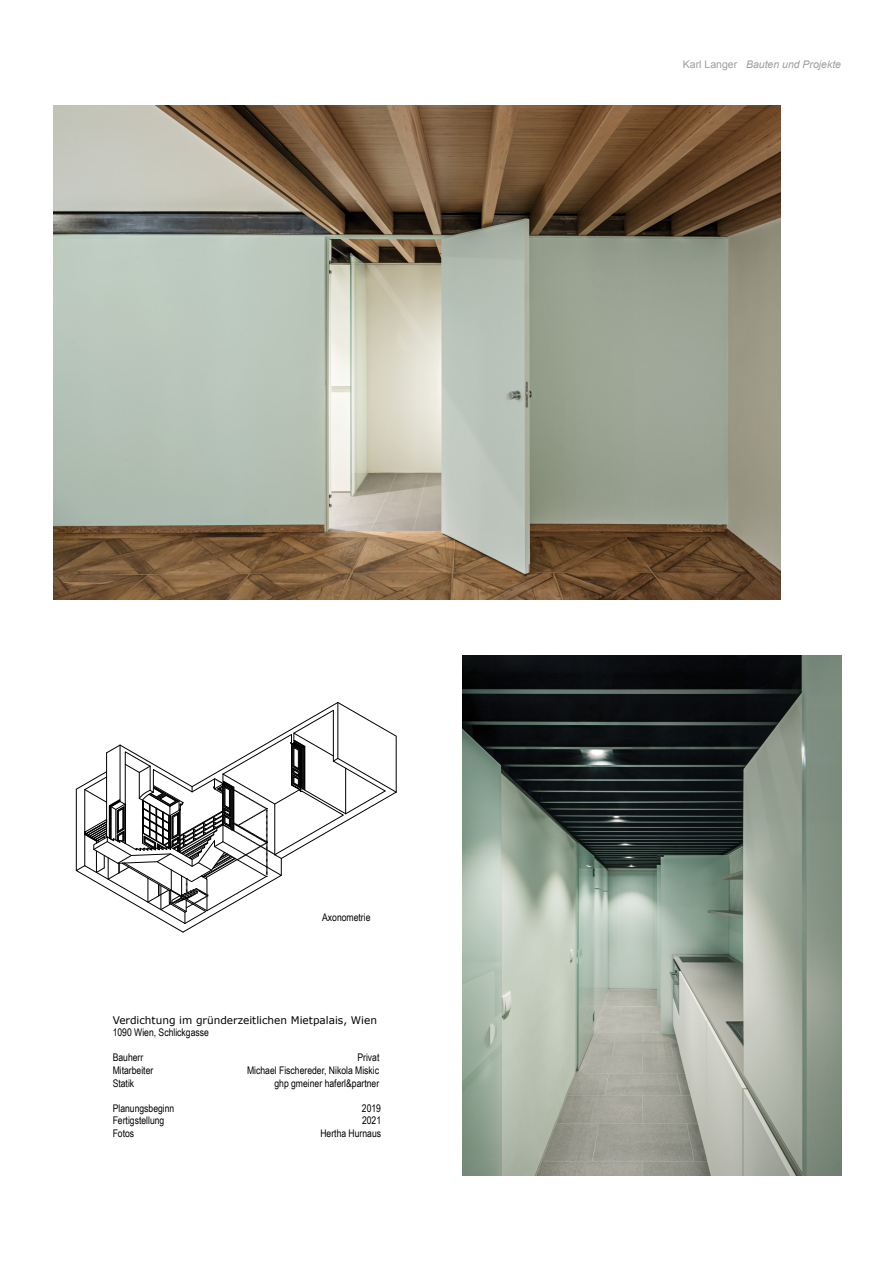
<style>
.page{position:relative;width:893px;height:1263px;background:#fff}
.page>*{position:absolute;margin:0;border:0;box-sizing:border-box;transform-origin:0 0}
.t1{font:10.5px "Arial Narrow";color:#000}
.t2{font:10.5px "Verdana";color:#000}
.t3{font:italic 10.5px "Arial";color:#9c9e9f}
.s1{font-style:normal}
</style>
<div class="page">
<svg style="left:76px;top:702px;width:321px;height:231px"></svg>
<img style="left:54px;top:106px;width:726px;height:494px">
<img style="left:462px;top:655px;width:379px;height:521px">
<p class="t3" style="left:683px;top:57px;width:160px"><span class="s1">Karl Langer</span> Bauten und Projekte</p>
<p class="t1" style="left:322px;top:910px;width:50px">Axonometrie</p>
<p class="t2" style="left:113px;top:1013px;width:266px">Verdichtung im gründerzeitlichen Mietpalais, Wien</p>
<p class="t1" style="left:113px;top:1025px;width:98px">1090 Wien, Schlickgasse</p>
<p class="t1" style="left:113px;top:1050px;width:32px">Bauherr</p>
<p class="t1" style="left:357px;top:1050px;width:24px">Privat</p>
<p class="t1" style="left:113px;top:1063px;width:42px">Mitarbeiter</p>
<p class="t1" style="left:247px;top:1063px;width:134px">Michael Fischereder, Nikola Miskic</p>
<p class="t1" style="left:113px;top:1075px;width:23px">Statik</p>
<p class="t1" style="left:274px;top:1075px;width:106px">ghp gmeiner haferl&amp;partner</p>
<p class="t1" style="left:113px;top:1100px;width:63px">Planungsbeginn</p>
<p class="t1" style="left:362px;top:1100px;width:21px">2019</p>
<p class="t1" style="left:113px;top:1113px;width:53px">Fertigstellung</p>
<p class="t1" style="left:362px;top:1113px;width:21px">2021</p>
<p class="t1" style="left:113px;top:1126px;width:23px">Fotos</p>
<p class="t1" style="left:320px;top:1126px;width:62px">Hertha Hurnaus</p>
</div>
